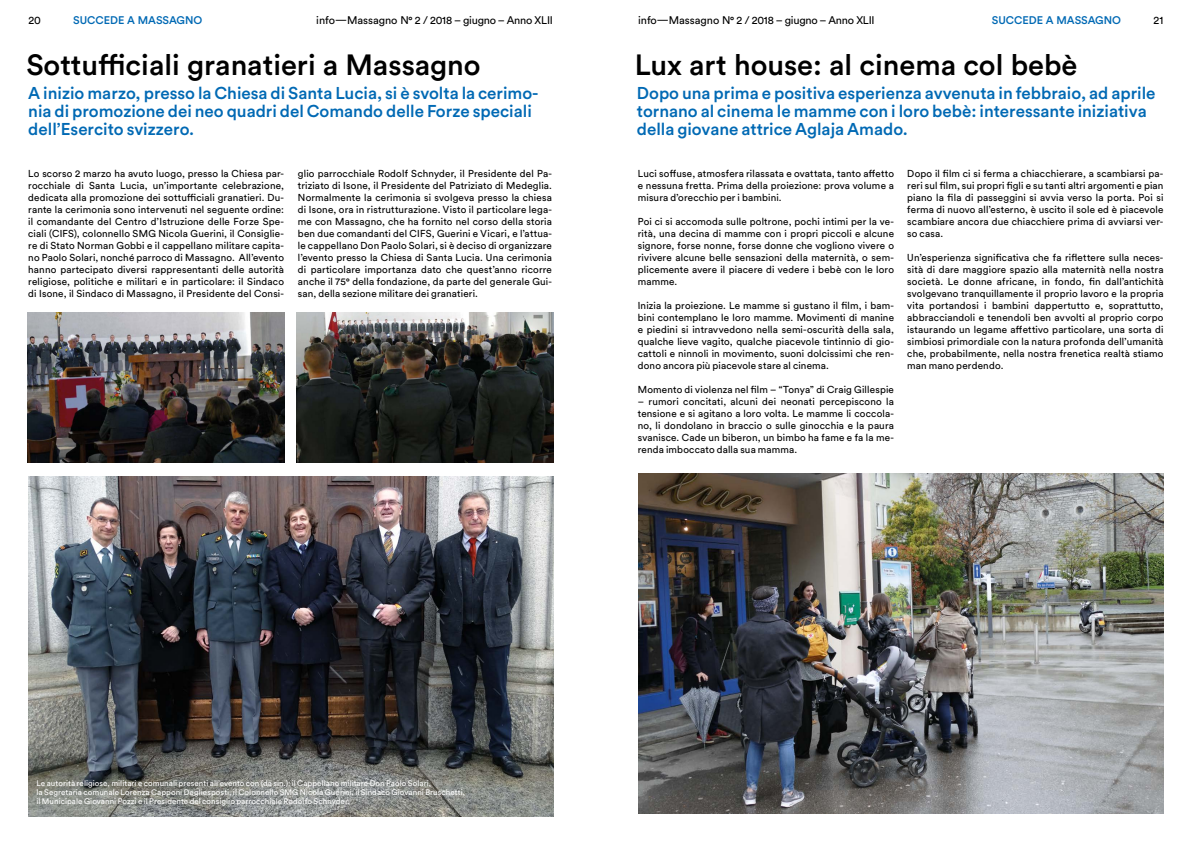
<style>
.page{position:relative;width:1191px;height:842px;background:#fff}
.page>*{position:absolute;margin:0;border:0;box-sizing:border-box;transform-origin:0 0}
.t1{font:500 29px "Circular Std";color:#000}
.t2{font:500 17px/18px "Circular Std";color:#0069b4}
.t3{font:11px "Circular Std";letter-spacing:-.02em;color:#000}
.t4{font:500 11px "Circular Std";color:#0069b4}
.t5{font:10px/12px "Circular Std";color:#000;text-align:justify}
.t6{font:8px/9px "Circular Std";letter-spacing:.01em;color:#fff}
</style>
<div class="page">
<img style="left:29px;top:476px;width:524px;height:340px">
<img style="left:28px;top:312px;width:256px;height:150px">
<img style="left:297px;top:312px;width:256px;height:150px">
<img style="left:639px;top:473px;width:524px;height:340px">
<p class="t3" style="left:28px;top:14px;width:14px">20</p>
<p class="t4" style="left:73px;top:13px;width:131px">SUCCEDE A MASSAGNO</p>
<p class="t3" style="left:316px;top:14px;width:238px">info—Massagno N° 2 / 2018 – giugno – Anno XLII</p>
<h1 class="t1" style="left:26px;top:47px;width:456px">Sottufficiali granatieri a Massagno</h1>
<h2 class="t2" style="left:28px;top:84px;width:512px">A inizio marzo, presso la Chiesa di Santa Lucia, si è svolta la cerimo&shy;nia di promozione dei neo quadri del Comando delle Forze speciali dell’Esercito svizzero.</h2>
<p class="t5" style="left:28px;top:167px;width:258px">Lo scorso 2 marzo ha avuto luogo, presso la Chiesa par&shy;rocchiale di Santa Lucia, un’importante celebrazione, dedicata alla promozione dei sottufficiali granatieri. Du&shy;rante la cerimonia sono intervenuti nel seguente ordine: il comandante del Centro d’Istruzione delle Forze Spe&shy;ciali (CIFS), colonnello SMG Nicola Guerini, il Consiglie&shy;re di Stato Norman Gobbi e il cappellano militare capita&shy;no Paolo Solari, nonché parroco di Massagno. All’evento hanno partecipato diversi rappresentanti delle autorità religiose, politiche e militari e in particolare: il Sindaco di Isone, il Sindaco di Massagno, il Presidente del Consi-</p>
<p class="t5" style="left:298px;top:167px;width:256px">glio parrocchiale Rodolf Schnyder, il Presidente del Pa&shy;triziato di Isone, il Presidente del Patriziato di Medeglia.<br>Normalmente la cerimonia si svolgeva presso la chiesa di Isone, ora in ristrutturazione. Visto il particolare lega&shy;me con Massagno, che ha fornito nel corso della storia ben due comandanti del CIFS, Guerini e Vicari, e l’attua&shy;le cappellano Don Paolo Solari, si è deciso di organizzare l’evento presso la Chiesa di Santa Lucia. Una cerimonia di particolare importanza dato che quest’anno ricorre anche il 75° della fondazione, da parte del generale Gui&shy;san, della sezione militare dei granatieri.</p>
<p class="t3" style="left:638px;top:14px;width:238px">info—Massagno N° 2 / 2018 – giugno – Anno XLII</p>
<p class="t4" style="left:991px;top:13px;width:131px">SUCCEDE A MASSAGNO</p>
<p class="t3" style="left:1153px;top:14px;width:11px">21</p>
<h1 class="t1" style="left:634px;top:47px;width:444px">Lux art house: al cinema col bebè</h1>
<h2 class="t2" style="left:637px;top:84px;width:520px">Dopo una prima e positiva esperienza avvenuta in febbraio, ad aprile tornano al cinema le mamme con i loro bebè: interessante iniziativa della giovane attrice Aglaja Amado.</h2>
<p class="t5" style="left:907px;top:167px;width:258px">Dopo il film ci si ferma a chiacchierare, a scambiarsi pa&shy;reri sul film, sui propri figli e su tanti altri argomenti e pian piano la fila di passeggini si avvia verso la porta. Poi si ferma di nuovo all’esterno, è uscito il sole ed è piacevole scambiare ancora due chiacchiere prima di avviarsi ver&shy;so casa.</p>
<p class="t5" style="left:907px;top:251px;width:258px">Un’esperienza significativa che fa riflettere sulla neces&shy;sità di dare maggiore spazio alla maternità nella nostra società. Le donne africane, in fondo, fin dall’antichità svolgevano tranquillamente il proprio lavoro e la propria vita portandosi i bambini dappertutto e, soprattutto, abbracciandoli e tenendoli ben avvolti al proprio corpo istaurando un legame affettivo particolare, una sorta di simbiosi primordiale con la natura profonda dell’umanità che, probabilmente, nella nostra frenetica realtà stiamo man mano perdendo.</p>
<p class="t5" style="left:638px;top:167px;width:258px">Luci soffuse, atmosfera rilassata e ovattata, tanto affetto e nessuna fretta. Prima della proiezione: prova volume a misura d’orecchio per i bambini.</p>
<p class="t5" style="left:638px;top:215px;width:258px">Poi ci si accomoda sulle poltrone, pochi intimi per la ve&shy;rità, una decina di mamme con i propri piccoli e alcune signore, forse nonne, forse donne che vogliono vivere o rivivere alcune belle sensazioni della maternità, o sem&shy;plicemente avere il piacere di vedere i bebè con le loro mamme.</p>
<p class="t5" style="left:638px;top:299px;width:258px">Inizia la proiezione. Le mamme si gustano il film, i bam&shy;bini contemplano le loro mamme. Movimenti di manine e piedini si intravvedono nella semi-oscurità della sala, qualche lieve vagito, qualche piacevole tintinnio di gio&shy;cattoli e ninnoli in movimento, suoni dolcissimi che ren&shy;dono ancora più piacevole stare al cinema.</p>
<p class="t5" style="left:638px;top:383px;width:258px">Momento di violenza nel film – “Tonya” di Craig Gillespie</p>
<p class="t5" style="left:638px;top:395px;width:258px">– rumori concitati, alcuni dei neonati percepiscono la tensione e si agitano a loro volta. Le mamme li coccola&shy;no, li dondolano in braccio o sulle ginocchia e la paura svanisce. Cade un biberon, un bimbo ha fame e fa la me&shy;renda imboccato dalla sua mamma.</p>
<p class="t6" style="left:36px;top:779px;width:430px">Le autorità religiose, militari e comunali presenti all’evento con (da sin.): il Cappellano militare Don Paolo Solari,<br>la Segretaria comunale Lorenza Capponi Degliesposti, il Colonnello SMG Nicola Guerini, il Sindaco Giovanni Bruschetti, il Municipale Giovanni Pozzi e il Presidente del consiglio parrocchiale Rodolfo Schnyder.</p>
</div>
